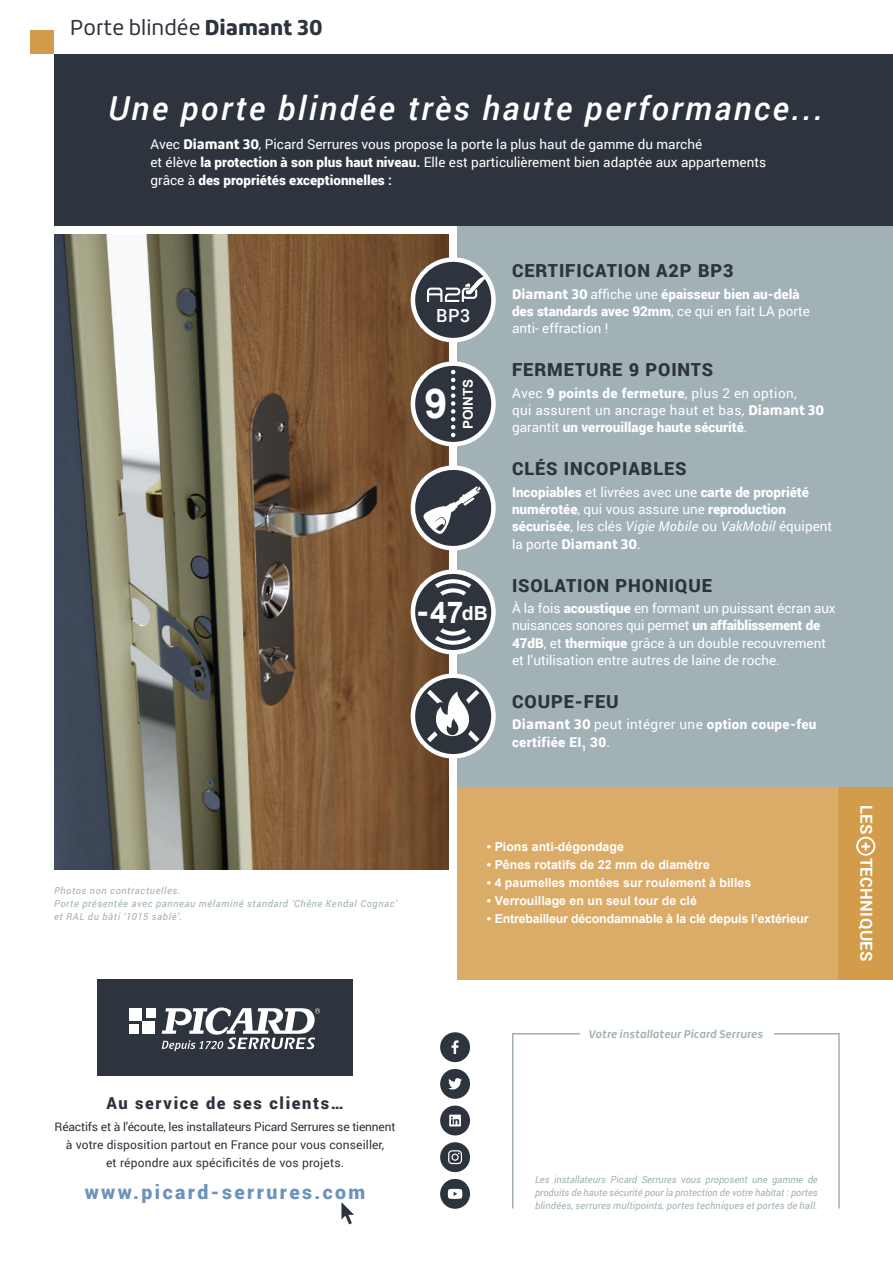
<style>
.page{position:relative;width:893px;height:1263px;background:#fff}
.page>*{position:absolute;margin:0;border:0;box-sizing:border-box;transform-origin:0 0}
.t1{font:700 41.1px "Arial";color:#fff}
.t2{font:italic 500 33px "Roboto";letter-spacing:.075em;color:#fff}
.t3{font:700 30px "Arial";color:#fff}
.t4{font:21px "Roihu";color:#2e343d}
.t5{font:900 19.5px "Roboto";letter-spacing:.125em;color:#6e93ba}
.t6{font:500 18.15px "Roboto";color:#fff}
.t7{font:900 18px "Roboto";letter-spacing:.05em;color:#2e343d}
.t8{font:900 16.5px "Roboto";letter-spacing:.1em;color:#2e343d}
.t9{font:700 16.5px "Roboto";letter-spacing:.025em;color:#fff}
.t10{font:13.5px/17.2px "Roboto";color:#fff}
.t11{font:900 13.5px/17.2px "Roboto";color:#fff}
.t12{font:13.5px/17.2px "Roboto";letter-spacing:.025em;color:#fff}
.t13{font:900 13.5px/17.2px "Roboto";letter-spacing:.025em;color:#fff}
.t14{font:900 13.5px "Roihu";color:#fff}
.t15{font:700 13.5px "Arial";color:#fff}
.t16{font:700 12.3px "Arial";color:#fff}
.t17{font:12px/18px "Roboto";letter-spacing:.01em;color:#2e343d;text-align:center}
.t18{font:italic 700 10.8px "Roihu";letter-spacing:.005em;color:#a2b1b6}
.t19{font:italic 9.75px/13px "Roboto";letter-spacing:.06em;color:#a2b1b6;text-align:justify}
.s1{font-weight:900}
.s2{font-family:"Roihu";font-weight:900}
.s3{font-style:italic}
.s4{font-weight:700}
.s5{font-size:33px}
.s6{font-size:19.5px}
.s7{font-weight:400}
.s8{font-weight:400;font-style:italic}
.s9{font-family:"Roboto";font-weight:400}
.s10{font-family:"Roihu"}
</style>
<div class="page">
<div style="left:54px;top:54px;width:839px;height:172px;background:#2e343d"></div>
<div style="left:512px;top:1033px;width:328px;height:176px;border:2px solid #a2b1b6"></div>
<div style="left:580px;top:1016px;width:193px;height:63px;background:#fff"></div>
<div style="left:30px;top:30px;width:24px;height:24px;background:#d39c4a"></div>
<svg style="left:341px;top:1202px;width:13px;height:22px"></svg>
<div style="left:97px;top:979px;width:256px;height:97px;background:#2e343d"></div>
<div style="left:130px;top:1008px;width:12px;height:13px;background:#fff"></div>
<div style="left:146px;top:1008px;width:9px;height:9px;background:#fff"></div>
<div style="left:130px;top:1024px;width:9px;height:10px;background:#fff"></div>
<div style="left:142px;top:1021px;width:13px;height:13px;background:#fff"></div>
<svg style="left:162px;top:1007px;width:158px;height:44px"></svg>
<svg style="left:440px;top:1032px;width:30px;height:30px"></svg>
<svg style="left:440px;top:1069px;width:30px;height:30px"></svg>
<svg style="left:440px;top:1105px;width:30px;height:30px"></svg>
<svg style="left:440px;top:1142px;width:30px;height:30px"></svg>
<svg style="left:440px;top:1179px;width:30px;height:30px"></svg>
<div style="left:458px;top:226px;width:435px;height:561px;background:#a2b1b6"></div>
<div style="left:458px;top:787px;width:382px;height:192px;background:#dbac67"></div>
<img style="left:54px;top:235px;width:395px;height:634px">
<div style="left:839px;top:787px;width:54px;height:192px;background:#d39c4a"></div>
<div style="left:856px;top:837px;width:19px;height:19px;border:2px solid #fff;border-radius:50%"></div>
<svg style="left:413px;top:676px;width:80px;height:80px"></svg>
<div style="left:411px;top:673px;width:85px;height:85px;border:4px solid #fff;border-radius:50%"></div>
<svg style="left:422px;top:685px;width:62px;height:62px"></svg>
<div style="left:413px;top:572px;width:80px;height:80px;background:#2e343d;border-radius:50%"></div>
<div style="left:411px;top:569px;width:85px;height:85px;border:4px solid #fff;border-radius:50%"></div>
<svg style="left:435px;top:579px;width:36px;height:17px"></svg>
<svg style="left:435px;top:628px;width:36px;height:17px"></svg>
<div style="left:413px;top:364px;width:80px;height:80px;background:#2e343d;border-radius:50%"></div>
<div style="left:411px;top:361px;width:85px;height:85px;border:4px solid #fff;border-radius:50%"></div>
<svg style="left:451px;top:370px;width:4px;height:67px"></svg>
<div style="left:413px;top:260px;width:80px;height:80px;background:#2e343d;border-radius:50%"></div>
<svg style="left:427px;top:277px;width:59px;height:25px"></svg>
<div style="left:411px;top:257px;width:85px;height:85px;border:4px solid #fff;border-radius:50%"></div>
<svg style="left:406px;top:461px;width:90px;height:93px"></svg>
<h3 class="t4" style="left:70px;top:16px;width:254px">Porte blindée <span class="s1">Diamant 30</span></h3>
<h2 class="t2" style="left:108px;top:85px;width:717px">Une porte blindée très haute performance...</h2>
<p class="t10" style="left:150px;top:135px;width:617px;line-height:18px">Avec <span class="s2">Diamant 30</span><span class="s3">,</span> Picard Serrures vous propose la porte la plus haut de gamme du marché<br>et élève <span class="s1">la protection à son plus haut niveau</span><span class="s4">.</span> Elle est particulièrement bien adaptée aux appartements grâce à <span class="s1">des propriétés exceptionnelles</span> <span class="s4">:</span></p>
<h3 class="t6" style="left:436px;top:303px;width:36px">BP3</h3>
<h1 class="t1" style="left:425px;top:375px;width:24px">9</h1>
<p class="t15" style="left:459px;top:429px;width:52px;rotate:-90deg">POINTS</p>
<h3 class="t3" style="left:416px;top:592px;width:73px"><span class="s5">-</span>47<span class="s6">dB</span></h3>
<h3 class="t7" style="left:512px;top:258px;width:223px">CERTIFICATION A2P BP3</h3>
<p class="t10" style="left:512px;top:285px;width:300px"><span class="s2">Diamant 30</span> affiche une <span class="s1">épaisseur bien au-delà des standards avec 92mm</span>, ce qui en fait LA porte anti- effraction !</p>
<h3 class="t7" style="left:512px;top:357px;width:203px">FERMETURE 9 POINTS</h3>
<p class="t12" style="left:512px;top:384px;width:314px">Avec <span class="s1">9 points de fermeture</span>, plus 2 en option,<br>qui assurent un ancrage haut et bas, <span class="s2">Diamant 30 </span>garantit <span class="s1">un verrouillage haute sécurité</span>.</p>
<h3 class="t7" style="left:512px;top:456px;width:176px">CLÉS INCOPIABLES</h3>
<p class="t11" style="left:512px;top:483px;width:322px">Incopiables <span class="s7">et livrées avec une</span> carte de propriété numérotée<span class="s7">, qui vous assure une</span> reproduction sécurisée<span class="s7">, les clés</span> <span class="s8">Vigie Mobile</span> <span class="s7">ou</span> <span class="s8">VakMobil</span> <span class="s7">équipent</span></p>
<p class="t14" style="left:512px;top:536px;width:130px"><span class="s9">la porte</span> Diamant 30<span class="s9">.</span></p>
<h3 class="t7" style="left:512px;top:572px;width:202px">ISOLATION PHONIQUE</h3>
<p class="t10" style="left:512px;top:599px;width:325px">À la fois <span class="s1">acoustique</span> en formant un puissant écran aux nuisances sonores qui permet <span class="s1">un affaiblissement de 47dB</span>, et <span class="s1">thermique</span> grâce à un double recouvrement et l’utilisation entre autres de laine de roche.</p>
<h3 class="t7" style="left:512px;top:689px;width:108px">COUPE-FEU</h3>
<p class="t13" style="left:512px;top:715px;width:306px"><span class="s10">Diamant 30</span> <span class="s7">peut intégrer une</span> option coupe-feu certifiée EI<sub>1</sub> 30<span class="s7">.</span></p>
<p class="t19" style="left:54px;top:884px;width:345px;text-align:left">Photos non contractuelles.<br>Porte présentée avec panneau mélaminé standard ‘Chêne Kendal Cognac’ et RAL du bâti ‘1015 sablé’.</p>
<p class="t16" style="left:487px;top:838px;width:139px">• Pions anti-dégondage</p>
<p class="t16" style="left:487px;top:856px;width:225px">• Pênes rotatifs de 22 mm de diamètre</p>
<p class="t16" style="left:487px;top:874px;width:266px">• 4 paumelles montées sur roulement à billes</p>
<p class="t16" style="left:487px;top:892px;width:211px">• Verrouillage en un seul tour de clé</p>
<p class="t16" style="left:487px;top:910px;width:323px">• Entrebailleur décondamnable à la clé depuis l’extérieur</p>
<p class="t9" style="left:878px;top:805px;width:158px;rotate:90deg">LES + TECHNIQUES</p>
<p class="t8" style="left:106px;top:1091px;width:239px">Au service de ses clients…</p>
<p class="t17" style="left:55px;top:1117px;width:342px">Réactifs et à l’écoute, les installateurs Picard Serrures se tiennent à votre disposition partout en France pour vous conseiller,<br>et répondre aux spécificités de vos projets.</p>
<h3 class="t5" style="left:85px;top:1178px;width:282px">www.picard-serrures.com</h3>
<p class="t18" style="left:588px;top:1027px;width:176px">Votre installateur Picard Serrures</p>
<p class="t19" style="left:535px;top:1173px;width:284px">Les installateurs Picard Serrures vous proposent une gamme de produits de haute sécurité pour la protection de votre habitat : portes blindées, serrures multipoints, portes techniques et portes de hall.</p>
</div>
